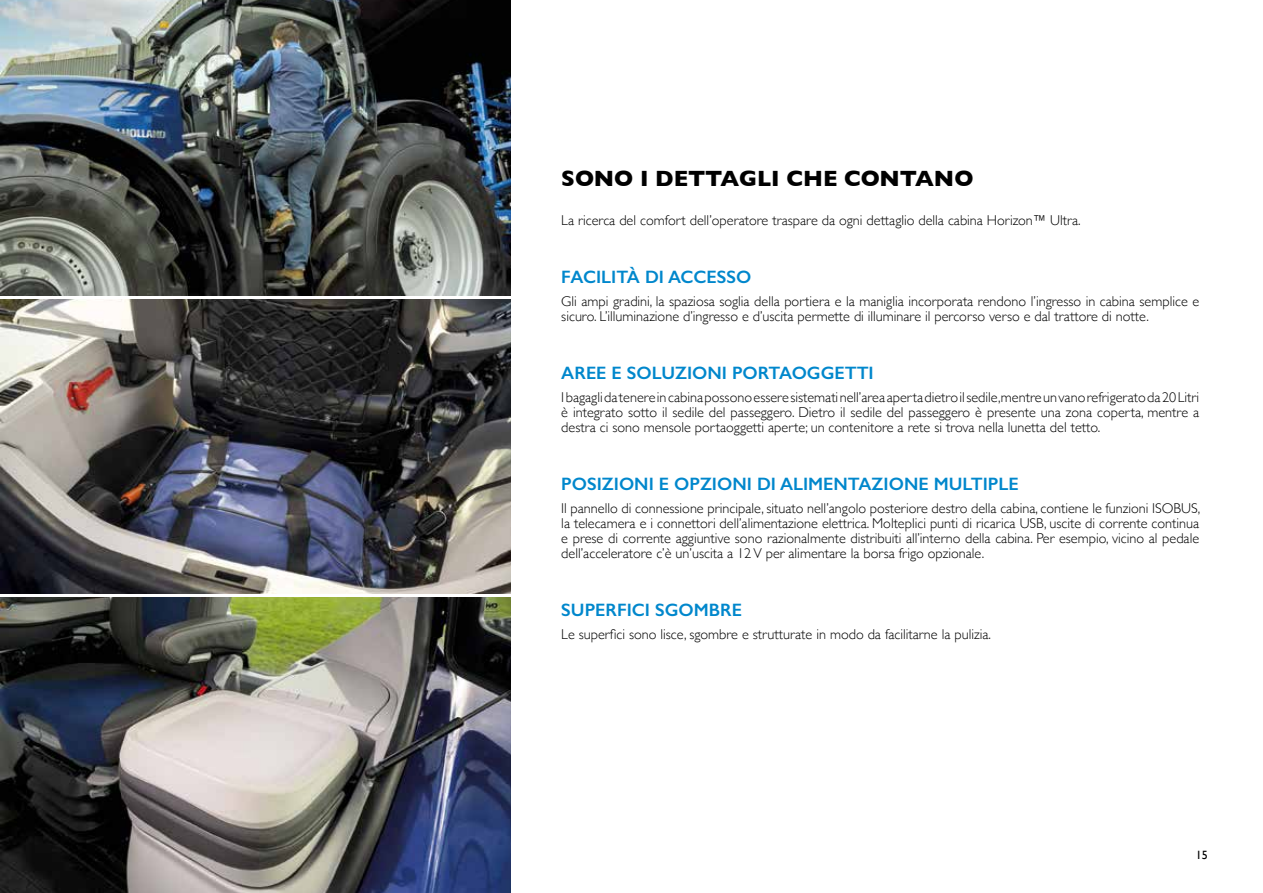
<style>
.page{position:relative;width:1263px;height:893px;background:#fff}
.page>*{position:absolute;margin:0;border:0;box-sizing:border-box;transform-origin:0 0}
.t1{font:700 22.5px "Gill Sans";color:#000}
.t2{font:600 18px "Gill Sans";color:#0087cc}
.t3{font:300 14.25px/15px "Gill Sans";color:#000;text-align:justify}
.t4{font:12px "Gill Sans";color:#000}
</style>
<div class="page">
<img style="left:0;top:0;width:510px;height:296px">
<img style="left:1px;top:597px;width:509px;height:296px">
<img style="left:1px;top:300px;width:509px;height:293px">
<img style="left:0;top:111px;width:1px;height:782px">
<h1 class="t1" style="left:561px;top:160px;width:414px">SONO I DETTAGLI CHE CONTANO</h1>
<p class="t3" style="left:561px;top:212px;width:521px">La ricerca del comfort dell’operatore traspare da ogni dettaglio della cabina Horizon™ Ultra.</p>
<p class="t2" style="left:561px;top:266px;width:191px">FACILITÀ DI ACCESSO</p>
<p class="t3" style="left:561px;top:293px;width:639px">Gli ampi gradini, la spaziosa soglia della portiera e la maniglia incorporata rendono l’ingresso in cabina semplice e sicuro. L’illuminazione d’ingresso e d’uscita permette di illuminare il percorso verso e dal trattore di notte.</p>
<p class="t2" style="left:561px;top:362px;width:314px">AREE E SOLUZIONI PORTAOGGETTI</p>
<p class="t3" style="left:561px;top:389px;width:639px">I bagagli da tenere in cabina possono essere sistemati nell’area aperta dietro il sedile,mentre un vano refrigerato da 20 Litri è integrato sotto il sedile del passeggero. Dietro il sedile del passeggero è presente una zona coperta, mentre a destra ci sono mensole portaoggetti aperte; un contenitore a rete si trova nella lunetta del tetto.</p>
<p class="t2" style="left:561px;top:473px;width:459px">POSIZIONI E OPZIONI DI ALIMENTAZIONE MULTIPLE</p>
<p class="t3" style="left:561px;top:500px;width:640px">Il pannello di connessione principale, situato nell’angolo posteriore destro della cabina, contiene le funzioni ISOBUS, la telecamera e i connettori dell’alimentazione elettrica. Molteplici punti di ricarica USB, uscite di corrente continua e prese di corrente aggiuntive sono razionalmente distribuiti all’interno della cabina. Per esempio, vicino al pedale dell’acceleratore c’è un’uscita a 12 V per alimentare la borsa frigo opzionale.</p>
<p class="t2" style="left:561px;top:599px;width:182px">SUPERFICI SGOMBRE</p>
<p class="t3" style="left:561px;top:626px;width:431px">Le superfici sono lisce, sgombre e strutturate in modo da facilitarne la pulizia.</p>
<p class="t4" style="left:1196px;top:848px;width:13px">15</p>
</div>
